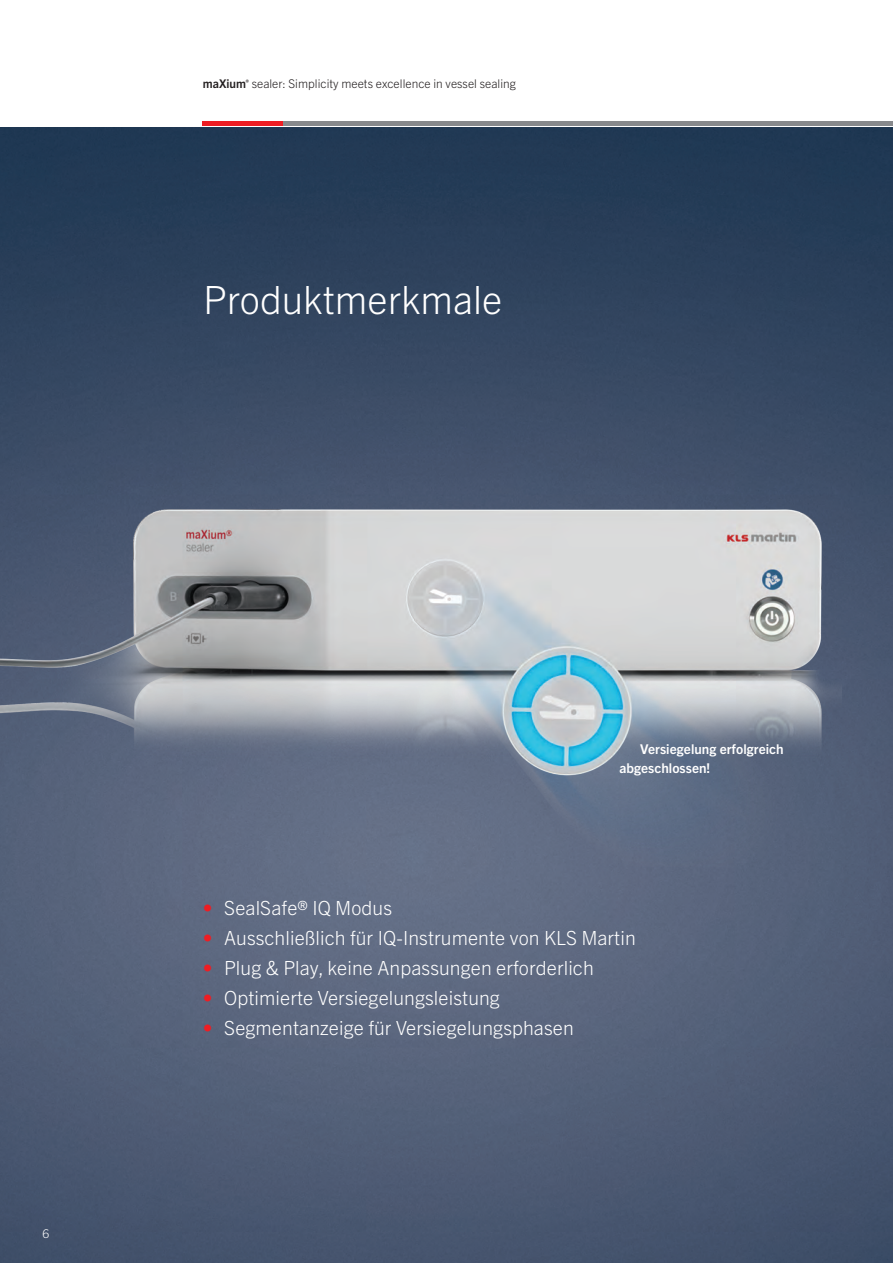
<style>
.page{position:relative;width:893px;height:1263px;background:#fff}
.page>*{position:absolute;margin:0;border:0;box-sizing:border-box;transform-origin:0 0}
.t1{font:300 39px "Trade Gothic Next LT Pro";color:#fff}
.t2{font:300 19.5px "Trade Gothic Next LT Pro";letter-spacing:.005em;color:#fff}
.t3{font:700 13.5px/19.5px "Trade Gothic Next LT Pro";letter-spacing:.005em;color:#fff}
.t4{font:300 12px "Trade Gothic Next LT Pro";letter-spacing:.005em;color:#231f20}
.t5{font:300 12px "Trade Gothic Next LT Pro";color:#fff}
.s1{font-weight:700}
.s2{color:#ee1d23}
</style>
<div class="page">
<img style="left:0;top:128px;width:893px;height:1135px">
<hr style="left:203px;top:121px;width:80px;height:4px;background:#ee1d23">
<hr style="left:283px;top:121px;width:610px;height:4px;background:#87898c">
<img style="left:0;top:482px;width:841px;height:384px">
<p class="t4" style="left:203px;top:75px;width:315px"><span class="s1">maXium</span><sup>®</sup> sealer: Simplicity meets excellence in vessel sealing</p>
<h1 class="t1" style="left:203px;top:273px;width:301px">Produktmerkmale</h1>
<p class="t5" style="left:43px;top:1225px;width:8px">6</p>
<p class="t3" style="left:619px;top:738px;width:166px;text-indent:21px">Versiegelung erfolgreich abgeschlossen!</p>
<p class="t2" style="left:203px;top:894px;width:191px"><span class="s2">•</span> SealSafe® IQ Modus</p>
<p class="t2" style="left:203px;top:924px;width:434px"><span class="s2">•</span> Ausschließlich für IQ-Instrumente von KLS Martin</p>
<p class="t2" style="left:203px;top:954px;width:392px"><span class="s2">•</span> Plug &amp; Play, keine Anpassungen erforderlich</p>
<p class="t2" style="left:203px;top:984px;width:299px"><span class="s2">•</span> Optimierte Versiegelungsleistung</p>
<p class="t2" style="left:203px;top:1014px;width:372px"><span class="s2">•</span> Segmentanzeige für Versiegelungsphasen</p>
</div>
